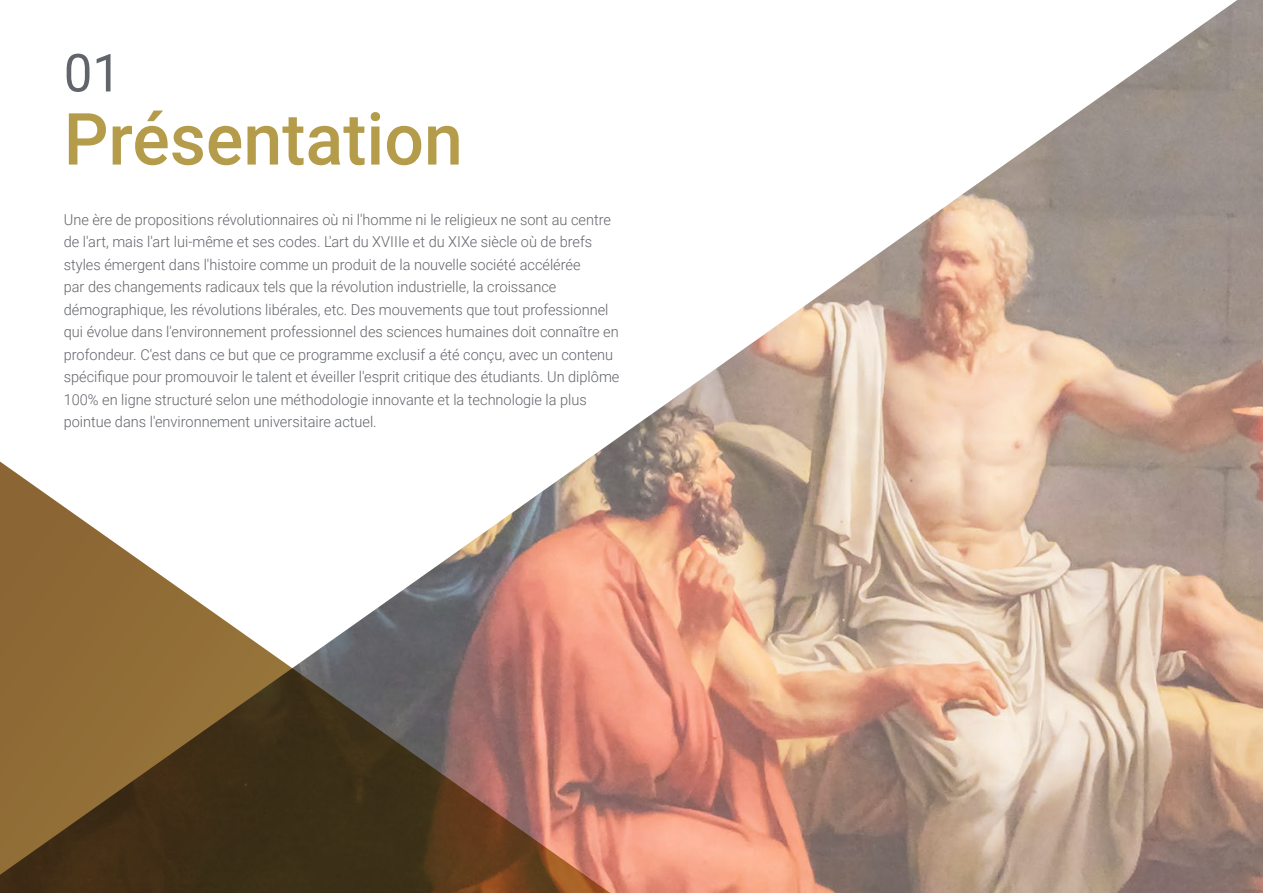
<style>
.page{position:relative;width:1263px;height:893px;background:#fff}
.page>*{position:absolute;margin:0;border:0;box-sizing:border-box;transform-origin:0 0}
.t1{font:500 72px "Roboto";color:#b49c4b}
.t2{font:52.5px "Roboto";color:#61646a}
.t3{font:300 15px/22.5px "Roboto";color:#61646a}
</style>
<div class="page">
<img style="left:606px;top:0;width:657px;height:893px">
<svg style="left:0;top:446px;width:640px;height:447px"></svg>
<h2 class="t2" style="left:64px;top:36px;width:59px">01</h2>
<h1 class="t1" style="left:64px;top:89px;width:401px">Présentation</h1>
<p class="t3" style="left:64px;top:208px;width:557px">Une ère de propositions révolutionnaires où ni l'homme ni le religieux ne sont au centre de l'art, mais l'art lui-même et ses codes. L'art du XVIIIe et du XIXe siècle où de brefs styles émergent dans l'histoire comme un produit de la nouvelle société accélérée<br>par des changements radicaux tels que la révolution industrielle, la croissance démographique, les révolutions libérales, etc. Des mouvements que tout professionnel qui évolue dans l'environnement professionnel des sciences humaines doit connaître en profondeur. C'est dans ce but que ce programme exclusif a été conçu, avec un contenu spécifique pour promouvoir le talent et éveiller l'esprit critique des étudiants. Un diplôme 100% en ligne structuré selon une méthodologie innovante et la technologie la plus pointue dans l'environnement universitaire actuel.</p>
</div>
